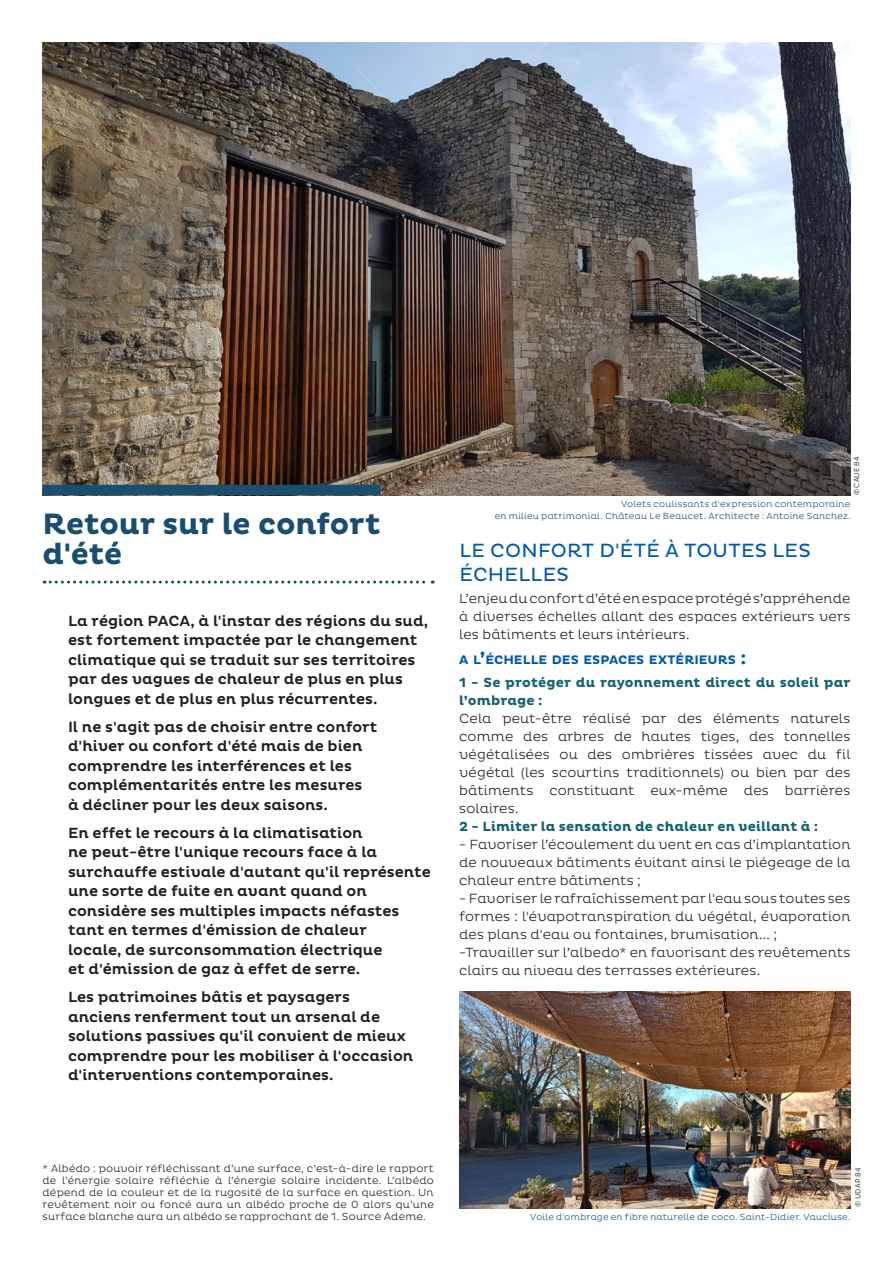
<style>
.page{position:relative;width:893px;height:1263px;background:#fff}
.page>*{position:absolute;margin:0;border:0;box-sizing:border-box;transform-origin:0 0}
.Titre_fiche_Verso{font:700 30px/30px "Pluto";letter-spacing:-.005em;color:#1a4e6e}
.Titre_verso_grande_partie{font:19.5px/24px "Pluto";letter-spacing:.015em;color:#015aaa}
.Intro_verso{font:500 15px/19.5px "Pluto";color:#231f20}
.Texte_courant_verso{font:300 13.5px/18px "Pluto";letter-spacing:.01em;color:#231f20;text-align:justify}
.Texte_courant_verso-2{font:700 13.5px/18px "Pluto";letter-spacing:.01em;color:#156274}
.Sous-Titre_verso{font:700 12.6px "Pluto";color:#015aaa}
.Note_bas_de_page{font:300 10.5px/12px "Pluto";letter-spacing:.015em;color:#231f20;text-align:justify}
.Légendes{font:300 9px "Pluto";letter-spacing:.025em;color:#1a4e6e}
.Signatures{font:300 7.5px "Pluto Cond";letter-spacing:.03em;color:#030505}
.s1{font-size:18px}
</style>
<div class="page">
<img style="left:43px;top:43px;width:807px;height:452px">
<div style="left:43px;top:485px;width:338px;height:10px;background:#1a4e6e"></div>
<svg style="left:44px;top:581px;width:389px;height:3px"></svg>
<img style="left:459px;top:992px;width:391px;height:216px">
<p class="Titre_fiche_Verso" style="left:43px;top:509px;width:340px">Retour sur le confort d'été</p>
<p class="Intro_verso" style="left:68px;top:611px;width:362px">La région PACA, à l'instar des régions du sud, est fortement impactée par le changement climatique qui se traduit sur ses territoires par des vagues de chaleur de plus en plus longues et de plus en plus récurrentes.</p>
<p class="Intro_verso" style="left:68px;top:717px;width:311px">Il ne s'agit pas de choisir entre confort d'hiver ou confort d'été mais de bien comprendre les interférences et les complémentarités entre les mesures<br>à décliner pour les deux saisons.</p>
<p class="Intro_verso" style="left:68px;top:823px;width:364px">En effet le recours à la climatisation<br>ne peut-être l'unique recours face à la surchauffe estivale d'autant qu'il représente une sorte de fuite en avant quand on considère ses multiples impacts néfastes tant en termes d'émission de chaleur<br>locale, de surconsommation électrique<br>et d'émission de gaz à effet de serre.</p>
<p class="Intro_verso" style="left:68px;top:988px;width:347px">Les patrimoines bâtis et paysagers anciens renferment tout un arsenal de solutions passives qu'il convient de mieux comprendre pour les mobiliser à l'occasion d'interventions contemporaines.</p>
<p class="Signatures" style="left:852px;top:495px;width:40px;rotate:-90deg">© CAUE 84</p>
<p class="Légendes" style="left:621px;top:499px;width:231px">Volets coulissants d'expression contemporaine</p>
<p class="Légendes" style="left:495px;top:511px;width:357px">en milieu patrimonial. Château Le Beaucet. Architecte : Antoine Sanchez.</p>
<p class="Titre_verso_grande_partie" style="left:459px;top:538px;width:353px">LE CONFORT D'ÉTÉ À TOUTES LES<br>ÉCHELLES</p>
<p class="Texte_courant_verso" style="left:459px;top:590px;width:393px">L’enjeu du confort d’été en espace protégé s’appréhende à diverses échelles allant des espaces extérieurs vers les bâtiments et leurs intérieurs.</p>
<p class="Sous-Titre_verso" style="left:459px;top:653px;width:289px">A L<span class="s1">’</span>ÉCHELLE DES ESPACES EXTÉRIEURS <span class="s1">:</span></p>
<p class="Texte_courant_verso-2" style="left:459px;top:673px;width:393px">1 - Se protéger du rayonnement direct du soleil par l’ombrage :</p>
<p class="Texte_courant_verso" style="left:459px;top:709px;width:393px">Cela peut-être réalisé par des éléments naturels comme des arbres de hautes tiges, des tonnelles végétalisées ou des ombrières tissées avec du fil végétal (les scourtins traditionnels) ou bien par des bâtiments constituant eux-même des barrières solaires.</p>
<p class="Texte_courant_verso-2" style="left:459px;top:817px;width:361px">2 - Limiter la sensation de chaleur en veillant à :</p>
<p class="Texte_courant_verso" style="left:459px;top:835px;width:393px">- Favoriser l’écoulement du vent en cas d’implantation de nouveaux bâtiments évitant ainsi le piégeage de la chaleur entre bâtiments ;</p>
<p class="Texte_courant_verso" style="left:459px;top:889px;width:393px">- Favoriser le rafraîchissement par l'eau sous toutes ses formes : l'évapotranspiration du végétal, évaporation des plans d'eau ou fontaines, brumisation... ;</p>
<p class="Texte_courant_verso" style="left:459px;top:943px;width:393px">-Travailler sur l’albedo* en favorisant des revêtements clairs au niveau des terrasses extérieures.</p>
<p class="Note_bas_de_page" style="left:43px;top:1163px;width:393px">* Albédo : pouvoir réfléchissant d’une surface, c’est-à-dire le rapport de l’énergie solaire réfléchie à l’énergie solaire incidente. L’albédo dépend de la couleur et de la rugosité de la surface en question. Un revêtement noir ou foncé aura un albédo proche de 0 alors qu’une surface blanche aura un albédo se rapprochant de 1. Source Ademe.</p>
<p class="Signatures" style="left:853px;top:1206px;width:40px;rotate:-90deg">© UDAP 84</p>
<p class="Légendes" style="left:530px;top:1211px;width:322px">Voile d'ombrage en fibre naturelle de coco. Saint-Didier. Vaucluse.</p>
</div>
